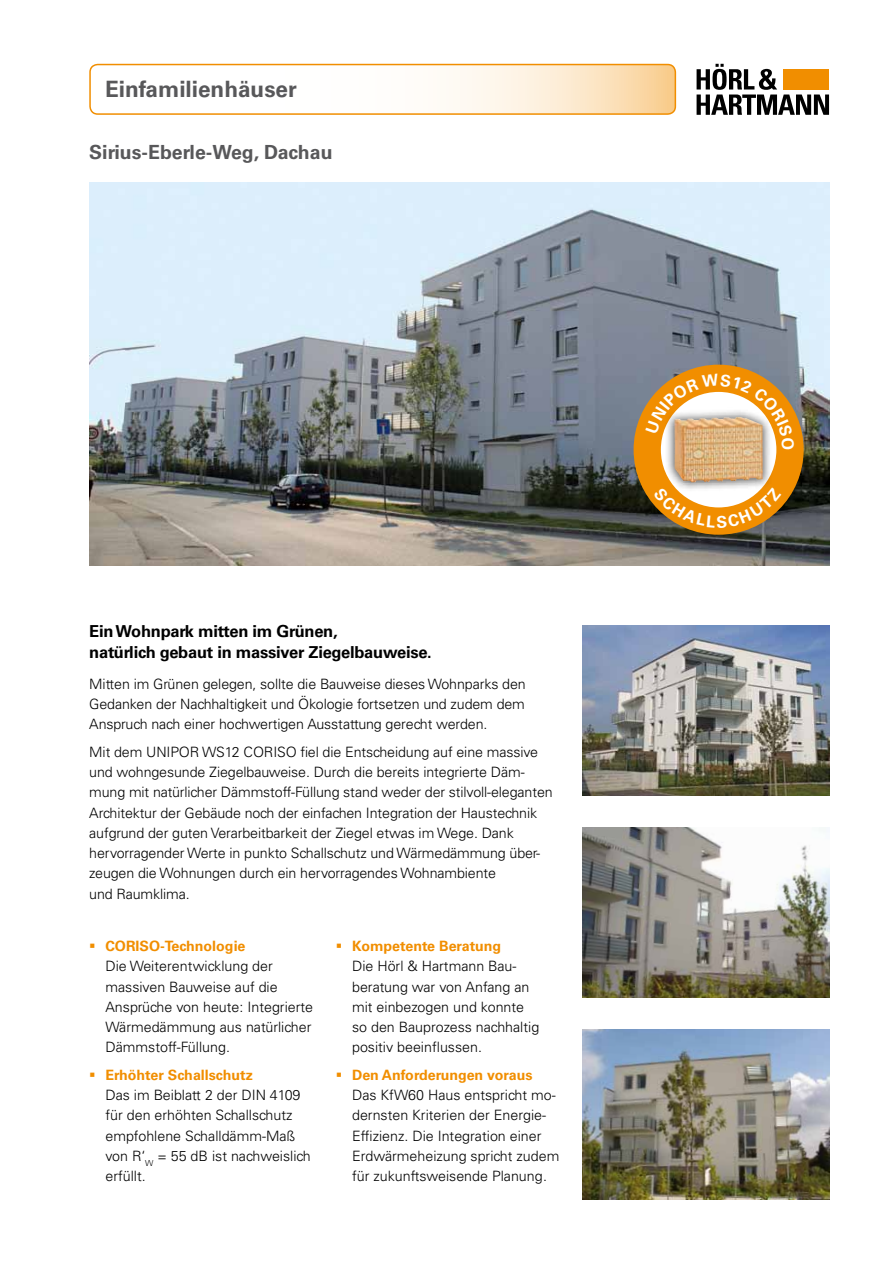
<style>
.page{position:relative;width:893px;height:1263px;background:#fff}
.page>*{position:absolute;margin:0;border:0;box-sizing:border-box;transform-origin:0 0}
.t1{font:700 22.5px "Univers LT Std";color:#58585a}
.t2{font:700 19.5px "Univers LT Std";color:#58585a}
.t3{font:700 16.5px/21px "Univers LT Std";letter-spacing:-.015em;color:#000}
.t4{font:300 14.25px/20.2px "Univers LT Std";letter-spacing:-.01em;color:#000}
.t5{font:700 14.25px "Univers LT Std";color:#f18e00}
</style>
<div class="page">
<img style="left:89px;top:183px;width:740px;height:383px">
<img style="left:583px;top:827px;width:246px;height:170px">
<img style="left:583px;top:1029px;width:246px;height:170px">
<img style="left:583px;top:625px;width:246px;height:170px">
<svg style="left:92px;top:65px;width:583px;height:47px"></svg>
<div style="left:89px;top:64px;width:587px;height:51px;border:2px solid #f18e00;border-radius:8px"></div>
<svg style="left:697px;top:64px;width:132px;height:51px"></svg>
<div style="left:783px;top:69px;width:46px;height:20px;background:#f18e00"></div>
<div style="left:634px;top:365px;width:170px;height:170px;background:#f18e00;border-radius:50%"></div>
<div style="left:665px;top:407px;width:108px;height:85px;background:#000;opacity:.75"></div>
<img style="left:674px;top:450px;width:65px;height:32px">
<svg style="left:646px;top:374px;width:149px;height:76px"></svg>
<svg style="left:653px;top:487px;width:128px;height:41px"></svg>
<h1 class="t1" style="left:105px;top:76px;width:193px">Einfamilienhäuser</h1>
<h2 class="t2" style="left:89px;top:140px;width:245px">Sirius-Eberle-Weg, Dachau</h2>
<p class="t3" style="left:89px;top:621px;width:344px">Ein Wohnpark mitten im Grünen,<br>natürlich gebaut in massiver Ziegelbauweise.</p>
<p class="t4" style="left:89px;top:674px;width:438px;text-align:justify">Mitten im Grünen gelegen, sollte die Bauweise dieses Wohnparks den Gedanken der Nachhaltigkeit und Ökologie fortsetzen und zudem dem Anspruch nach einer hochwertigen Ausstattung gerecht werden.</p>
<p class="t4" style="left:89px;top:742px;width:465px">Mit dem UNIPOR WS12 CORISO fiel die Entscheidung auf eine massive und wohngesunde Ziegelbauweise. Durch die bereits integrierte Däm&shy;mung mit natürlicher Dämmstoff-Füllung stand weder der stilvoll-eleganten Architektur der Gebäude noch der einfachen Integration der Haustechnik aufgrund der guten Verarbeitbarkeit der Ziegel etwas im Wege. Dank hervorragender Werte in punkto Schallschutz und Wärmedämmung über&shy;zeugen die Wohnungen durch ein hervorragendes Wohnambiente<br>und Raumklima.</p>
<p class="t5" style="left:105px;top:938px;width:142px">CORISO-Technologie</p>
<p class="t4" style="left:105px;top:956px;width:209px">Die Weiterentwicklung der massiven Bauweise auf die<br>Ansprüche von heute: Integrierte<br>Wärmedämmung aus natürlicher<br>Dämmstoff-Füllung.</p>
<p class="t5" style="left:105px;top:1066px;width:149px">Erhöhter Schallschutz</p>
<p class="t4" style="left:105px;top:1085px;width:207px">Das im Beiblatt 2 der DIN 4109 für den erhöhten Schallschutz empfohlene Schalldämm-Maß von R‘<sub>W</sub> = 55 dB ist nachweislich erfüllt.</p>
<p class="t5" style="left:352px;top:938px;width:151px">Kompetente Beratung</p>
<p class="t4" style="left:352px;top:956px;width:189px">Die Hörl &amp; Hartmann Bau&shy;beratung war von Anfang an mit einbezogen und konnte so den Bauprozess nachhaltig positiv beeinflussen.</p>
<p class="t5" style="left:352px;top:1066px;width:182px">Den Anforderungen voraus</p>
<p class="t4" style="left:352px;top:1085px;width:209px">Das KfW60 Haus entspricht mo&shy;dernsten Kriterien der Energie-<br>Effizienz. Die Integration einer<br>Erdwärmeheizung spricht zudem für zukunftsweisende Planung.</p>
</div>
